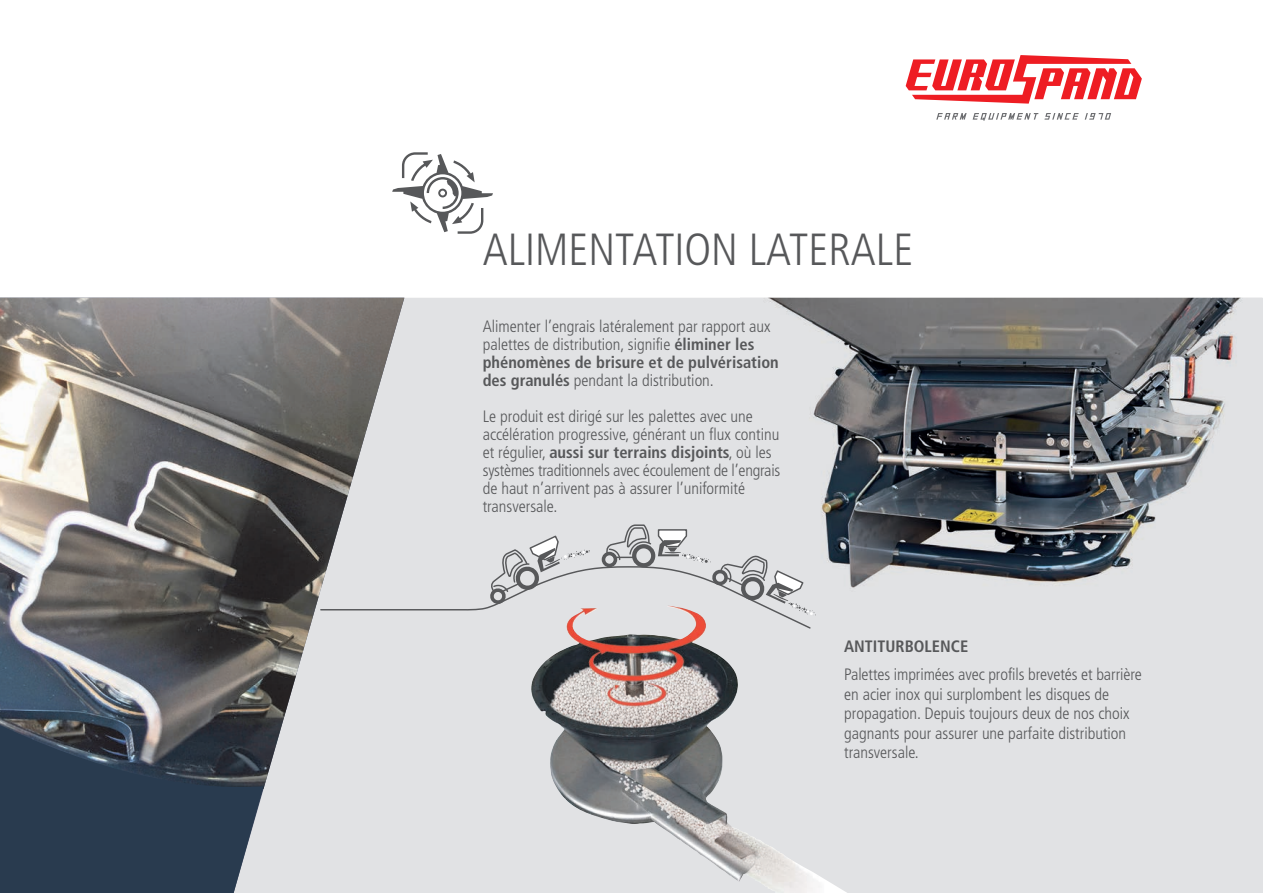
<style>
.page{position:relative;width:1263px;height:893px;background:#fff}
.page>*{position:absolute;margin:0;border:0;box-sizing:border-box;transform-origin:0 0}
.t1{font:300 condensed 45px "Frutiger LT Pro";color:#57585a}
.t2{font:300 condensed 16.5px/18px "Frutiger LT Pro";color:#57585a}
.t3{font:700 condensed 16.5px "Frutiger LT Pro";color:#57585a}
.s1{font-weight:700}
</style>
<div class="page">
<div style="left:404px;top:298px;width:859px;height:595px;background:#e1e2e4"></div>
<img style="left:741px;top:298px;width:521px;height:306px">
<div style="left:264px;top:788px;width:140px;height:105px;background:#e1e2e4"></div>
<img style="left:0;top:298px;width:404px;height:490px">
<svg style="left:392px;top:152px;width:101px;height:82px"></svg>
<svg style="left:319px;top:523px;width:497px;height:107px"></svg>
<svg style="left:936px;top:113px;width:31px;height:7px"></svg>
<svg style="left:973px;top:113px;width:65px;height:8px"></svg>
<svg style="left:1044px;top:113px;width:35px;height:7px"></svg>
<svg style="left:1085px;top:113px;width:26px;height:7px"></svg>
<svg style="left:906px;top:55px;width:236px;height:49px"></svg>
<svg style="left:0;top:720px;width:264px;height:173px;fill:#293b4f"></svg>
<img style="left:530px;top:605px;width:349px;height:288px">
<h1 class="t1" style="left:483px;top:233px;width:432px">ALIMENTATION LATERALE</h1>
<p class="t2" style="left:483px;top:319px;width:298px">Alimenter l’engrais latéralement par rapport aux palettes de distribution, signifie <span class="s1">éliminer les phénomènes de brisure et de pulvérisation des granulés</span> pendant la distribution.</p>
<p class="t2" style="left:483px;top:409px;width:299px">Le produit est dirigé sur les palettes avec une accélération progressive, générant un flux continu et régulier, <span class="s1">aussi sur terrains disjoints</span>, où les systèmes traditionnels avec écoulement de l’engrais de haut n’arrivent pas à assurer l’uniformité transversale.</p>
<p class="t3" style="left:844px;top:640px;width:126px">ANTITURBOLENCE</p>
<p class="t2" style="left:844px;top:667px;width:299px;line-height:19.5px">Palettes imprimées avec profils brevetés et barrière en acier inox qui surplombent les disques de propagation. Depuis toujours deux de nos choix gagnants pour assurer une parfaite distribution transversale.</p>
</div>
